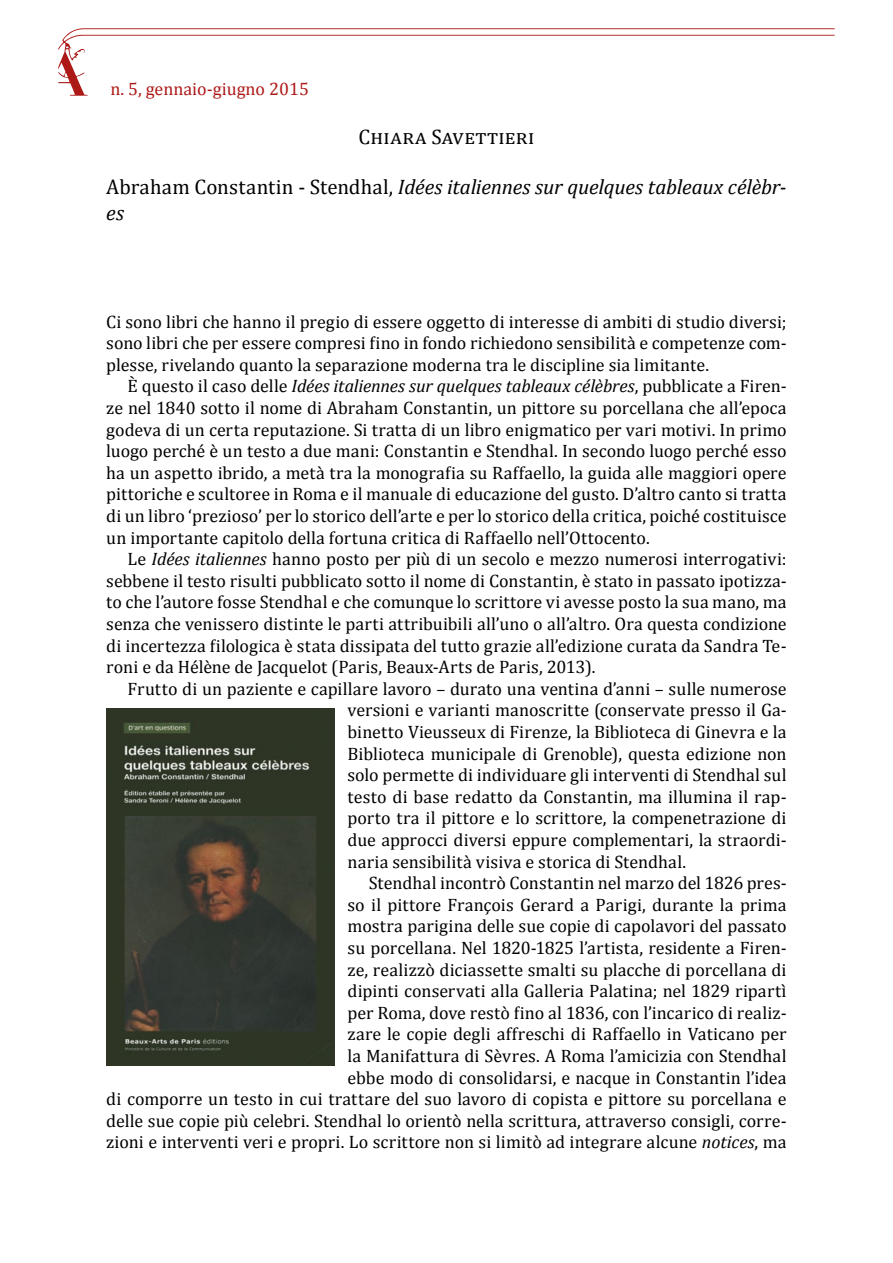
<style>
.page{position:relative;width:893px;height:1263px;background:#fff}
.page>*{position:absolute;margin:0;border:0;box-sizing:border-box;transform-origin:0 0}
.t1{font:italic 21px/25.2px "Cambria";letter-spacing:-.01em;color:#000}
.t2{font:21px "Cambria";letter-spacing:.065em;color:#000}
.t3{font:18px/21.6px "Cambria";letter-spacing:.005em;color:#000;text-align:justify}
.t4{font:18px "Cambria";color:#ad1917}
.s1{font-style:normal}
.s2{font-style:italic}
</style>
<div class="page">
<svg style="left:58px;top:28px;width:777px;height:68px"></svg>
<svg style="left:65px;top:73px;width:3px;height:4px"></svg>
<img style="left:106px;top:708px;width:229px;height:358px">
<p class="t4" style="left:110px;top:78px;width:200px">n. 5, gennaio-giugno 2015</p>
<p class="t2" style="left:359px;top:124px;width:177px">Chiara Savettieri</p>
<p class="t1" style="left:106px;top:174px;width:682px"><span class="s1">Abraham Constantin - Stendhal,</span> Idées italiennes sur quelques tableaux célèbr&shy;es</p>
<p class="t3" style="left:106px;top:310px;width:682px">Ci sono libri che hanno il pregio di essere oggetto di interesse di ambiti di studio diversi; sono libri che per essere compresi fino in fondo richiedono sensibilità e competenze com&shy;plesse, rivelando quanto la separazione moderna tra le discipline sia limitante.</p>
<p class="t3" style="left:106px;top:375px;width:682px;text-indent:21px">È questo il caso delle <span class="s2">Idées italiennes sur quelques tableaux célèbres</span>, pubblicate a Firen&shy;ze nel 1840 sotto il nome di Abraham Constantin, un pittore su porcellana che all’epoca godeva di un certa reputazione. Si tratta di un libro enigmatico per vari motivi. In primo luogo perché è un testo a due mani: Constantin e Stendhal. In secondo luogo perché esso ha un aspetto ibrido, a metà tra la monografia su Raffaello, la guida alle maggiori opere pittoriche e scultoree in Roma e il manuale di educazione del gusto. D’altro canto si tratta di un libro ‘prezioso’ per lo storico dell’arte e per lo storico della critica, poiché costituisce un importante capitolo della fortuna critica di Raffaello nell’Ottocento.</p>
<p class="t3" style="left:106px;top:548px;width:682px;text-indent:21px">Le <span class="s2">Idées italiennes</span> hanno posto per più di un secolo e mezzo numerosi interrogativi: sebbene il testo risulti pubblicato sotto il nome di Constantin, è stato in passato ipotizza&shy;to che l’autore fosse Stendhal e che comunque lo scrittore vi avesse posto la sua mano, ma senza che venissero distinte le parti attribuibili all’uno o all’altro. Ora questa condizione di incertezza filologica è stata dissipata del tutto grazie all’edizione curata da Sandra Te&shy;roni e da Hélène de Jacquelot (Paris, Beaux-Arts de Paris, 2013).</p>
<p class="t3" style="left:348px;top:678px;width:441px;text-indent:-220px">Frutto di un paziente e capillare lavoro – durato una ventina d’anni – sulle numerose versioni e varianti manoscritte (conservate presso il Ga&shy;binetto Vieusseux di Firenze, la Biblioteca di Ginevra e la Biblioteca municipale di Grenoble), questa edizione non solo permette di individuare gli interventi di Stendhal sul testo di base redatto da Constantin, ma illumina il rap&shy;porto tra il pittore e lo scrittore, la compenetrazione di due approcci diversi eppure complementari, la straordi&shy;naria sensibilità visiva e storica di Stendhal.</p>
<p class="t3" style="left:106px;top:872px;width:682px;text-align:right">Stendhal incontrò Constantin nel marzo del 1826 pres-<br>so il pittore François Gerard a Parigi, durante la prima<br>mostra parigina delle sue copie di capolavori del passato<br>su porcellana. Nel 1820-1825 l’artista, residente a Firen-<br>ze, realizzò diciassette smalti su placche di porcellana di<br>dipinti conservati alla Galleria Palatina; nel 1829 ripartì<br>per Roma, dove restò fino al 1836, con l’incarico di realiz-<br>zare le copie degli affreschi di Raffaello in Vaticano per<br>la Manifattura di Sèvres. A Roma l’amicizia con Stendhal<br>ebbe modo di consolidarsi, e nacque in Constantin l’idea<br>di comporre un testo in cui trattare del suo lavoro di copista e pittore su porcellana e delle sue copie più celebri. Stendhal lo orientò nella scrittura, attraverso consigli, corre&shy;zioni e interventi veri e propri. Lo scrittore non si limitò ad integrare alcune <span class="s2">notices</span>, ma</p>
</div>
